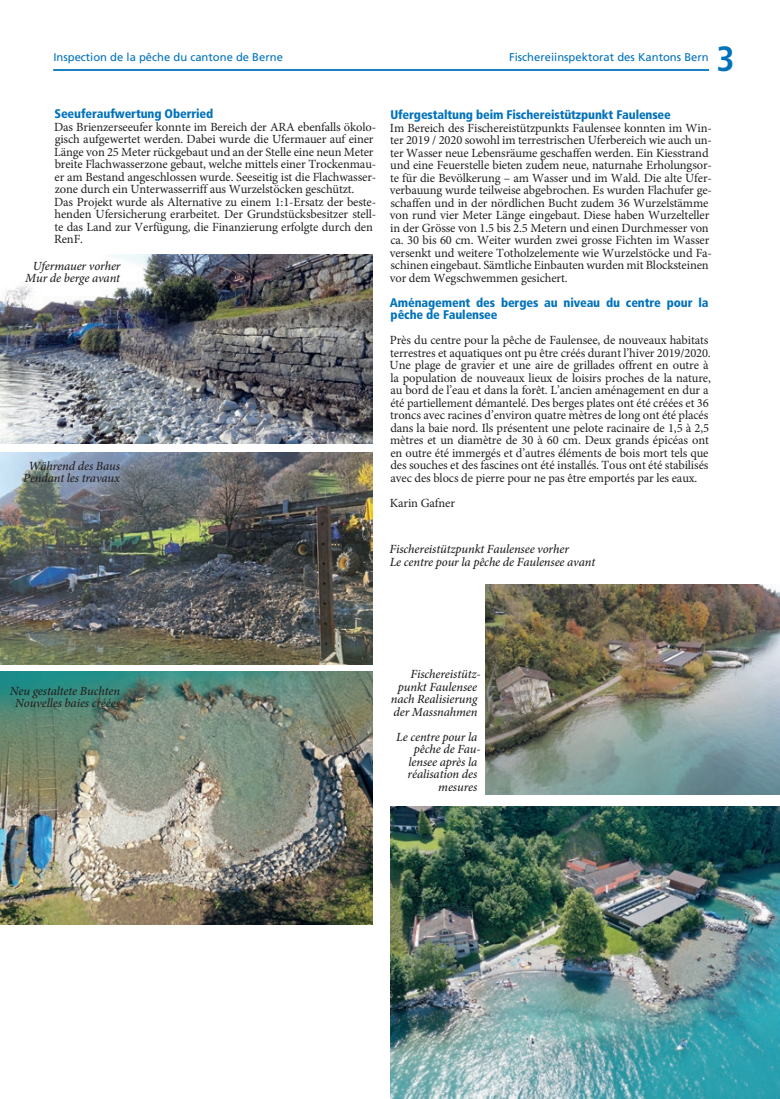
<style>
.page{position:relative;width:780px;height:1099px;background:#fff}
.page>*{position:absolute;margin:0;border:0;box-sizing:border-box;transform-origin:0 0}
.t1{font:700 condensed 35px "Frutiger LT Std";color:#0072bc}
.t2{font:12.5px/12.5px "Minion Pro";letter-spacing:-.01em;color:#231f20}
.t3{font:italic 500 12.5px/12.5px "Minion Pro";letter-spacing:-.01em;color:#231f20;text-align:right}
.t4{font:900 condensed 12.5px/12.5px "Frutiger LT Std";letter-spacing:-.01em;color:#0072bc}
.t5{font:11.25px "Frutiger LT Std";color:#0072bc}
</style>
<div class="page">
<hr style="left:53px;top:69px;width:656px;height:2px;background:#0072bc">
<img style="left:0;top:671px;width:372px;height:253px">
<img style="left:0;top:452px;width:372px;height:212px">
<img style="left:0;top:254px;width:372px;height:189px">
<img style="left:390px;top:806px;width:390px;height:292px">
<img style="left:485px;top:584px;width:295px;height:210px">
<p class="t5" style="left:53px;top:50px;width:231px">Inspection de la pêche du cantone de Berne</p>
<p class="t5" style="left:509px;top:50px;width:201px">Fischereiinspektorat des Kantons Bern</p>
<h1 class="t1" style="left:716px;top:38px;width:20px">3</h1>
<p class="t4" style="left:54px;top:108px;width:160px">Seeuferaufwertung Oberried</p>
<p class="t2" style="left:54px;top:121px;width:323px">Das Brienzerseeufer konnte im Bereich der ARA ebenfalls ökolo&shy;gisch aufgewertet werden. Dabei wurde die Ufermauer auf einer Länge von 25 Meter rückgebaut und an der Stelle eine neun Meter breite Flachwasserzone gebaut, welche mittels einer Trockenmau&shy;er am Bestand angeschlossen wurde. Seeseitig ist die Flachwasser&shy;zone durch ein Unterwasserriff aus Wurzelstöcken geschützt.<br>Das Projekt wurde als Alternative zu einem 1:1-Ersatz der beste&shy;henden Ufersicherung erarbeitet. Der Grundstücksbesitzer stell&shy;te das Land zur Verfügung, die Finanzierung erfolgte durch den RenF.</p>
<p class="t3" style="left:25px;top:259px;width:97px">Ufermauer vorher<br>Mur de berge avant</p>
<p class="t3" style="left:23px;top:459px;width:98px;text-align:center">Während des Baus<br>Pendant les travaux</p>
<p class="t4" style="left:390px;top:109px;width:282px">Ufergestaltung beim Fischereistützpunkt Faulensee</p>
<p class="t2" style="left:390px;top:122px;width:324px">Im Bereich des Fischereistützpunkts Faulensee konnten im Win&shy;ter 2019 / 2020 sowohl im terrestrischen Uferbereich wie auch un&shy;ter Wasser neue Lebensräume geschaffen werden. Ein Kiesstrand und eine Feuerstelle bieten zudem neue, naturnahe Erholungsor&shy;te für die Bevölkerung – am Wasser und im Wald. Die alte Ufer&shy;verbauung wurde teilweise abgebrochen. Es wurden Flachufer ge&shy;schaffen und in der nördlichen Bucht zudem 36 Wurzelstämme von rund vier Meter Länge eingebaut. Diese haben Wurzelteller in der Grösse von 1.5 bis 2.5 Metern und einen Durchmesser von ca. 30 bis 60 cm. Weiter wurden zwei grosse Fichten im Wasser versenkt und weitere Totholzelemente wie Wurzelstöcke und Fa&shy;schinen eingebaut. Sämtliche Einbauten wurden mit Blocksteinen vor dem Wegschwemmen gesichert.</p>
<p class="t4" style="left:390px;top:296px;width:320px">Aménagement des berges au niveau du centre pour la pêche de Faulensee</p>
<p class="t2" style="left:389px;top:334px;width:323px">Près du centre pour la pêche de Faulensee, de nouveaux habitats terrestres et aquatiques ont pu être créés durant l’hiver 2019/2020.<br>Une plage de gravier et une aire de grillades offrent en outre à la population de nouveaux lieux de loisirs proches de la nature, au bord de l’eau et dans la forêt. L’ancien aménagement en dur a été partiellement démantelé. Des berges plates ont été créées et 36 troncs avec racines d’environ quatre mètres de long ont été placés dans la baie nord. Ils présentent une pelote racinaire de 1,5 à 2,5 mètres et un diamètre de 30 à 60 cm. Deux grands épicéas ont en outre été immergés et d’autres éléments de bois mort tels que des souches et des fascines ont été installés. Tous ont été stabilisés avec des blocs de pierre pour ne pas être emportés par les eaux.</p>
<p class="t2" style="left:390px;top:497px;width:67px">Karin Gafner</p>
<p class="t3" style="left:389px;top:543px;width:207px;text-align:left">Fischereistützpunkt Faulensee vorher<br>Le centre pour la pêche de Faulensee avant</p>
<p class="t3" style="left:10px;top:684px;width:112px;text-align:center">Neu gestaltete Buchten<br>Nouvelles baies créées</p>
<p class="t3" style="left:391px;top:668px;width:91px">Fischereistütz&shy;punkt Faulensee nach Realisierung der Massnahmen</p>
<p class="t3" style="left:396px;top:730px;width:86px">Le centre pour la pêche de Fau&shy;lensee après la réalisation des mesures</p>
</div>
